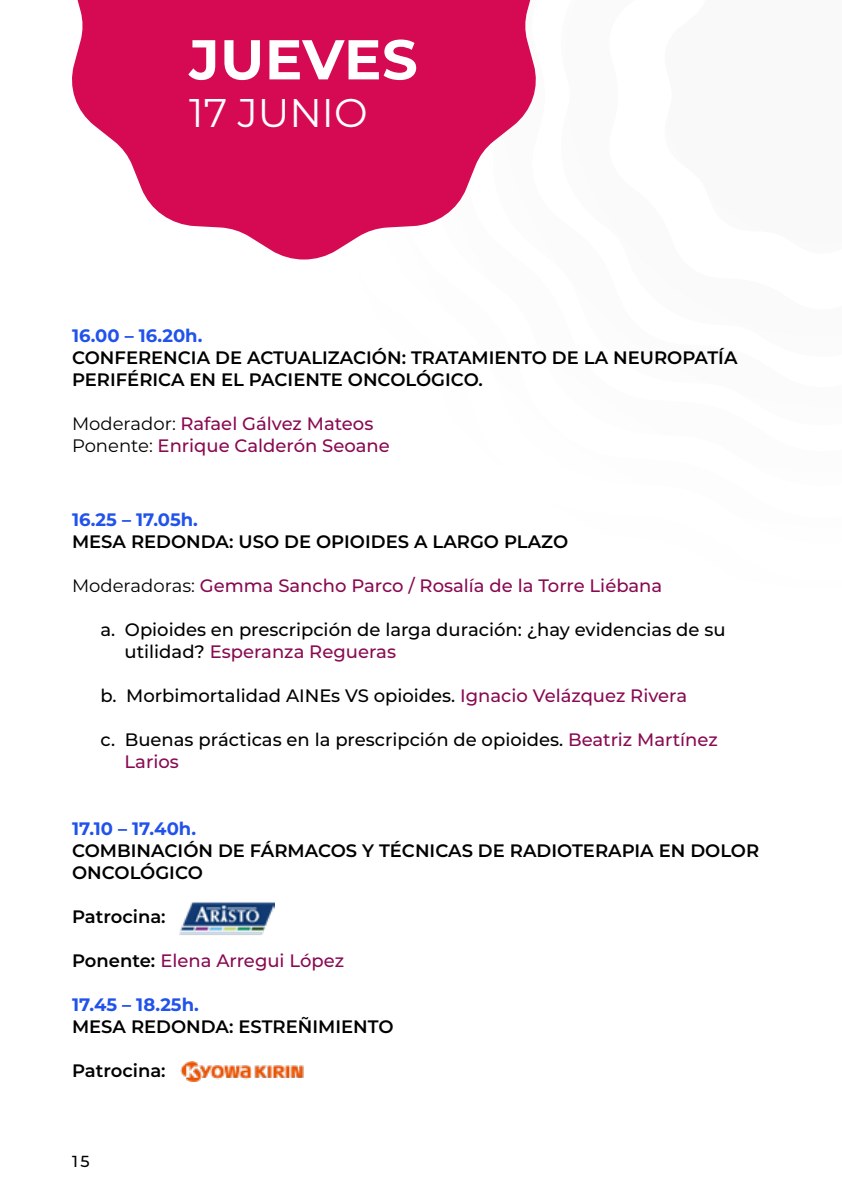
<style>
.page{position:relative;width:842px;height:1191px;background:#fff}
.page>*{position:absolute;margin:0;border:0;box-sizing:border-box;transform-origin:0 0}
.t1{font:700 56px "Montserrat";letter-spacing:.01em;color:#fff}
.t2{font:40px "Montserrat";color:#fff}
.t3{font:600 18px/22px "Montserrat";color:#000}
.t4{font:500 18px/22px "Montserrat";color:#000}
.t5{font:500 18px/22px "Montserrat";color:#890a52}
.t6{font:700 18px "Montserrat";color:#2152eb}
.t7{font:500 16px "Montserrat";color:#000}
.s1{font-weight:400;color:#000}
.s2{color:#890a52}
.s3{font-weight:600;color:#000}
</style>
<div class="page">
<svg style="left:72px;top:0;width:464px;height:259px;fill:#d60a52"></svg>
<img style="left:180px;top:1061px;width:124px;height:20px">
<img style="left:179px;top:902px;width:96px;height:33px">
<h1 class="t1" style="left:189px;top:19px;width:230px">JUEVES</h1>
<h2 class="t2" style="left:189px;top:86px;width:180px">17 JUNIO</h2>
<p class="t6" style="left:72px;top:323px;width:132px">16.00 – 16.20h.</p>
<p class="t3" style="left:72px;top:346px;width:667px">CONFERENCIA DE ACTUALIZACIÓN: TRATAMIENTO DE LA NEUROPATÍA<br>PERIFÉRICA EN EL PACIENTE ONCOLÓGICO.</p>
<p class="t5" style="left:72px;top:412px;width:319px"><span class="s1">Moderador:</span> Rafael Gálvez Mateos<br><span class="s1">Ponente:</span> Enrique Calderón Seoane</p>
<p class="t6" style="left:72px;top:507px;width:128px">16.25 – 17.05h.</p>
<p class="t3" style="left:72px;top:530px;width:498px">MESA REDONDA: USO DE OPIOIDES A LARGO PLAZO</p>
<p class="t5" style="left:72px;top:574px;width:592px"><span class="s1">Moderadoras:</span> Gemma Sancho Parco / Rosalía de la Torre Liébana</p>
<p class="t4" style="left:125px;top:618px;width:602px;text-indent:-24px">a. Opioides en prescripción de larga duración: ¿hay evidencias de su utilidad? <span class="s2">Esperanza Regueras</span></p>
<p class="t4" style="left:100px;top:684px;width:588px">b. Morbimortalidad AINEs VS opioides. <span class="s2">Ignacio Velázquez Rivera</span></p>
<p class="t4" style="left:125px;top:728px;width:595px;text-indent:-24px">c. Buenas prácticas en la prescripción de opioides. <span class="s2">Beatriz Martínez<br>Larios</span></p>
<p class="t6" style="left:72px;top:815px;width:126px">17.10 – 17.40h.</p>
<p class="t3" style="left:72px;top:838px;width:689px">COMBINACIÓN DE FÁRMACOS Y TÉCNICAS DE RADIOTERAPIA EN DOLOR<br>ONCOLÓGICO</p>
<p class="t3" style="left:72px;top:904px;width:95px">Patrocina:</p>
<p class="t5" style="left:72px;top:948px;width:274px"><span class="s3">Ponente:</span> Elena Arregui López</p>
<p class="t6" style="left:72px;top:991px;width:128px">17.45 – 18.25h.</p>
<p class="t3" style="left:72px;top:1014px;width:323px">MESA REDONDA: ESTREÑIMIENTO</p>
<p class="t3" style="left:72px;top:1058px;width:95px">Patrocina:</p>
<p class="t7" style="left:72px;top:1150px;width:19px">15</p>
</div>
